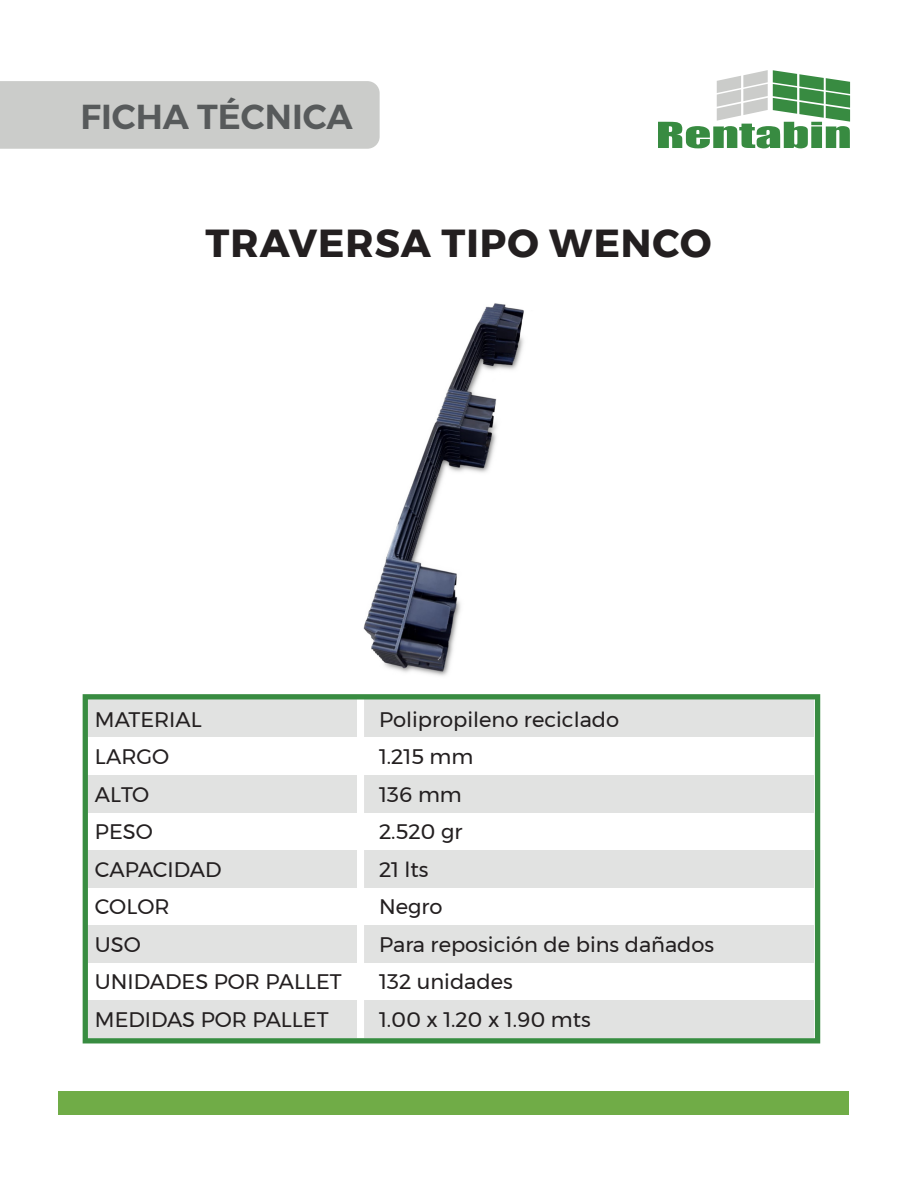
<style>
.page{position:relative;width:918px;height:1188px;background:#fff}
.page>*{position:absolute;margin:0;border:0;box-sizing:border-box;transform-origin:0 0}
.t1{font:700 39px "Montserrat";letter-spacing:.025em;color:#231f20}
.t2{font:600 34.5px "Montserrat";color:#575a5b}
.t3{font:21px/37.5px "Montserrat";color:#231f20}
</style>
<div class="page">
<div style="left:0;top:81px;width:380px;height:68px;background:#cbccca"></div>
<svg style="left:83px;top:694px;width:737px;height:349px;fill:#e1e2e1"></svg>
<div style="left:59px;top:1092px;width:790px;height:23px;background:#70ac47"></div>
<svg style="left:658px;top:70px;width:192px;height:78px"></svg>
<img style="left:363px;top:303px;width:161px;height:373px">
<h2 class="t2" style="left:81px;top:90px;width:274px">FICHA TÉCNICA</h2>
<h1 class="t1" style="left:206px;top:212px;width:507px">TRAVERSA TIPO WENCO</h1>
<p class="t3" style="left:95px;top:700px;width:248px">MATERIAL<br>LARGO<br>ALTO<br>PESO<br>CAPACIDAD<br>COLOR<br>USO<br>UNIDADES POR PALLET<br>MEDIDAS POR PALLET</p>
<p class="t3" style="left:379px;top:700px;width:337px">Polipropileno reciclado<br>1.215 mm<br>136 mm<br>2.520 gr<br>21 lts<br>Negro<br>Para reposición de bins dañados<br>132 unidades<br>1.00 x 1.20 x 1.90 mts</p>
</div>
